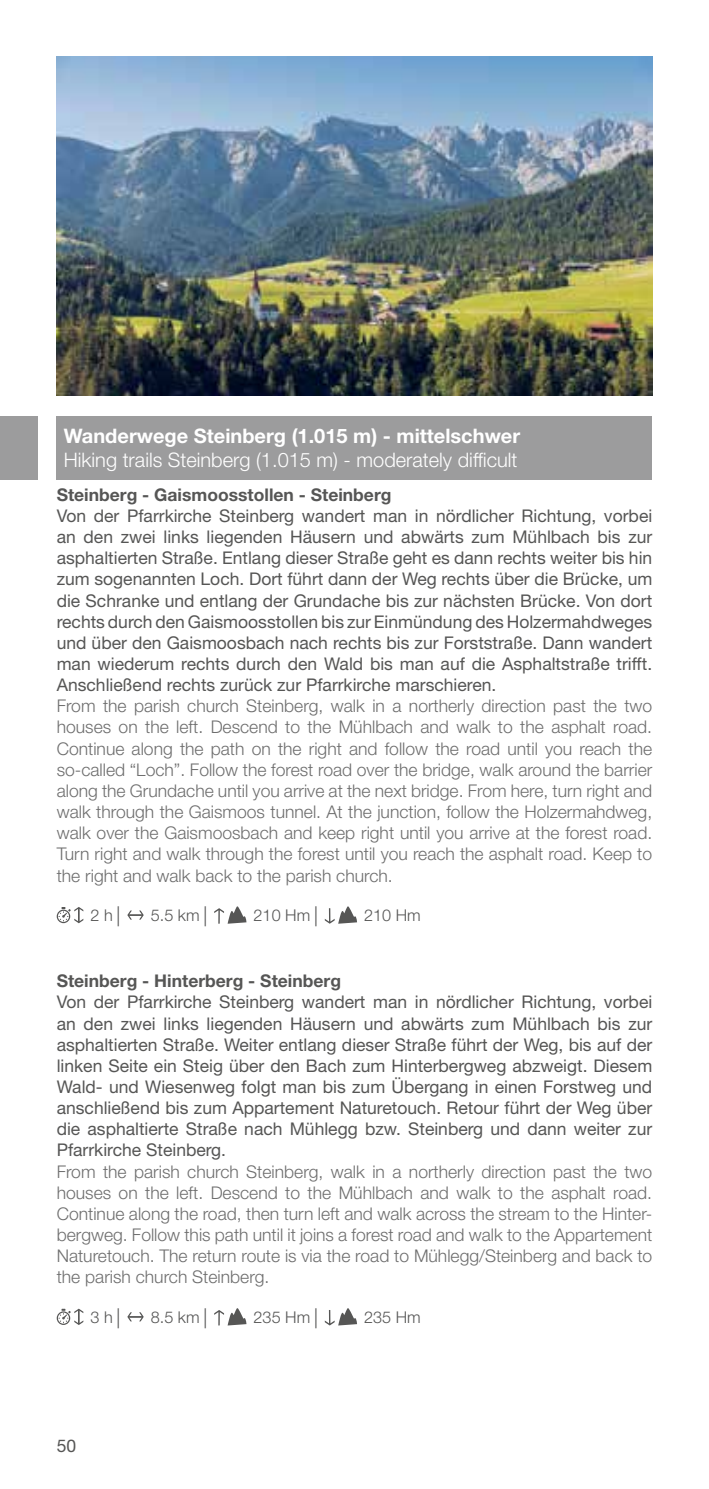
<style>
.page{position:relative;width:709px;height:1489px;background:#fff}
.page>*{position:absolute;margin:0;border:0;box-sizing:border-box;transform-origin:0 0}
.t1{font:300 20px "Helvetica Neue LT Pro";color:#fff}
.t2{font:700 20px "Helvetica Neue LT Pro";color:#fff}
.t3{font:17.5px/21.2px "Helvetica Neue LT Pro";color:#565655;text-align:justify}
.t4{font:300 17.5px/21.2px "Helvetica Neue LT Pro";color:#6e6e6e;text-align:justify}
.t5{font:700 17.5px "Helvetica Neue LT Pro";color:#565655}
.t6{font:300 16.25px "Helvetica Neue LT Pro";color:#565655}
.s1{font-size:20px}
</style>
<div class="page">
<div style="left:57px;top:416px;width:595px;height:63px;background:#9c9c9d"></div>
<div style="left:0;top:416px;width:38px;height:63px;background:#9c9c9d"></div>
<svg style="left:214px;top:906px;width:32px;height:17px"></svg>
<svg style="left:57px;top:907px;width:26px;height:16px"></svg>
<svg style="left:127px;top:910px;width:17px;height:9px"></svg>
<svg style="left:325px;top:906px;width:32px;height:17px"></svg>
<svg style="left:214px;top:1308px;width:32px;height:17px"></svg>
<svg style="left:57px;top:1308px;width:26px;height:16px"></svg>
<svg style="left:127px;top:1312px;width:17px;height:9px"></svg>
<svg style="left:325px;top:1308px;width:32px;height:17px"></svg>
<img style="left:57px;top:57px;width:595px;height:338px">
<p class="t2" style="left:64px;top:423px;width:458px">Wanderwege Steinberg (1.015 m) - mittelschwer</p>
<p class="t1" style="left:64px;top:447px;width:455px">Hiking trails Steinberg (1.015 m) - moderately difficult</p>
<p class="t5" style="left:57px;top:484px;width:336px">Steinberg - Gaismoosstollen - Steinberg</p>
<p class="t3" style="left:57px;top:504px;width:597px">Von der Pfarrkirche Steinberg wandert man in nördlicher Richtung, vorbei an den zwei links liegenden Häusern und abwärts zum Mühlbach bis zur asphaltierten Straße. Entlang dieser Straße geht es dann rechts weiter bis hin zum sogenannten Loch. Dort führt dann der Weg rechts über die Brücke, um die Schranke und entlang der Grundache bis zur nächsten Brücke. Von dort rechts durch den Gaismoosstollen bis zur Einmündung des Holzermahdweges und über den Gaismoosbach nach rechts bis zur Forststraße. Dann wandert man wiederum rechts durch den Wald bis man auf die Asphaltstraße trifft.<br>Anschließend rechts zurück zur Pfarrkirche marschieren.</p>
<p class="t4" style="left:57px;top:695px;width:597px">From the parish church Steinberg, walk in a northerly direction past the two houses on the left. Descend to the Mühlbach and walk to the asphalt road.<br>Continue along the path on the right and follow the road until you reach the so-called “Loch”. Follow the forest road over the bridge, walk around the barrier along the Grundache until you arrive at the next bridge. From here, turn right and walk through the Gaismoos tunnel. At the junction, follow the Holzermahdweg, walk over the Gaismoosbach and keep right until you arrive at the forest road.<br>Turn right and walk through the forest until you reach the asphalt road. Keep to the right and walk back to the parish church.</p>
<p class="t6" style="left:90px;top:905px;width:32px">2 h<span class="s1">|</span></p>
<p class="t6" style="left:151px;top:905px;width:58px">5.5 km <span class="s1">|</span></p>
<p class="t6" style="left:253px;top:905px;width:66px">210 Hm <span class="s1">|</span></p>
<p class="t6" style="left:364px;top:905px;width:58px">210 Hm</p>
<p class="t5" style="left:57px;top:970px;width:286px">Steinberg - Hinterberg - Steinberg</p>
<p class="t3" style="left:57px;top:991px;width:597px">Von der Pfarrkirche Steinberg wandert man in nördlicher Richtung, vorbei an den zwei links liegenden Häusern und abwärts zum Mühlbach bis zur asphaltierten Straße. Weiter entlang dieser Straße führt der Weg, bis auf der linken Seite ein Steig über den Bach zum Hinterbergweg abzweigt. Diesem Wald- und Wiesenweg folgt man bis zum Übergang in einen Forstweg und anschließend bis zum Appartement Naturetouch. Retour führt der Weg über die asphaltierte Straße nach Mühlegg bzw. Steinberg und dann weiter zur Pfarrkirche Steinberg.</p>
<p class="t4" style="left:57px;top:1160px;width:597px">From the parish church Steinberg, walk in a northerly direction past the two houses on the left. Descend to the Mühlbach and walk to the asphalt road.<br>Continue along the road, then turn left and walk across the stream to the Hinter&shy;bergweg. Follow this path until it joins a forest road and walk to the Appartement Naturetouch. The return route is via the road to Mühlegg/Steinberg and back to the parish church Steinberg.</p>
<p class="t6" style="left:90px;top:1306px;width:32px">3 h<span class="s1">|</span></p>
<p class="t6" style="left:151px;top:1306px;width:58px">8.5 km <span class="s1">|</span></p>
<p class="t6" style="left:253px;top:1306px;width:66px">235 Hm <span class="s1">|</span></p>
<p class="t6" style="left:364px;top:1306px;width:58px">235 Hm</p>
<p class="t3" style="left:57px;top:1434px;width:21px">50</p>
</div>
